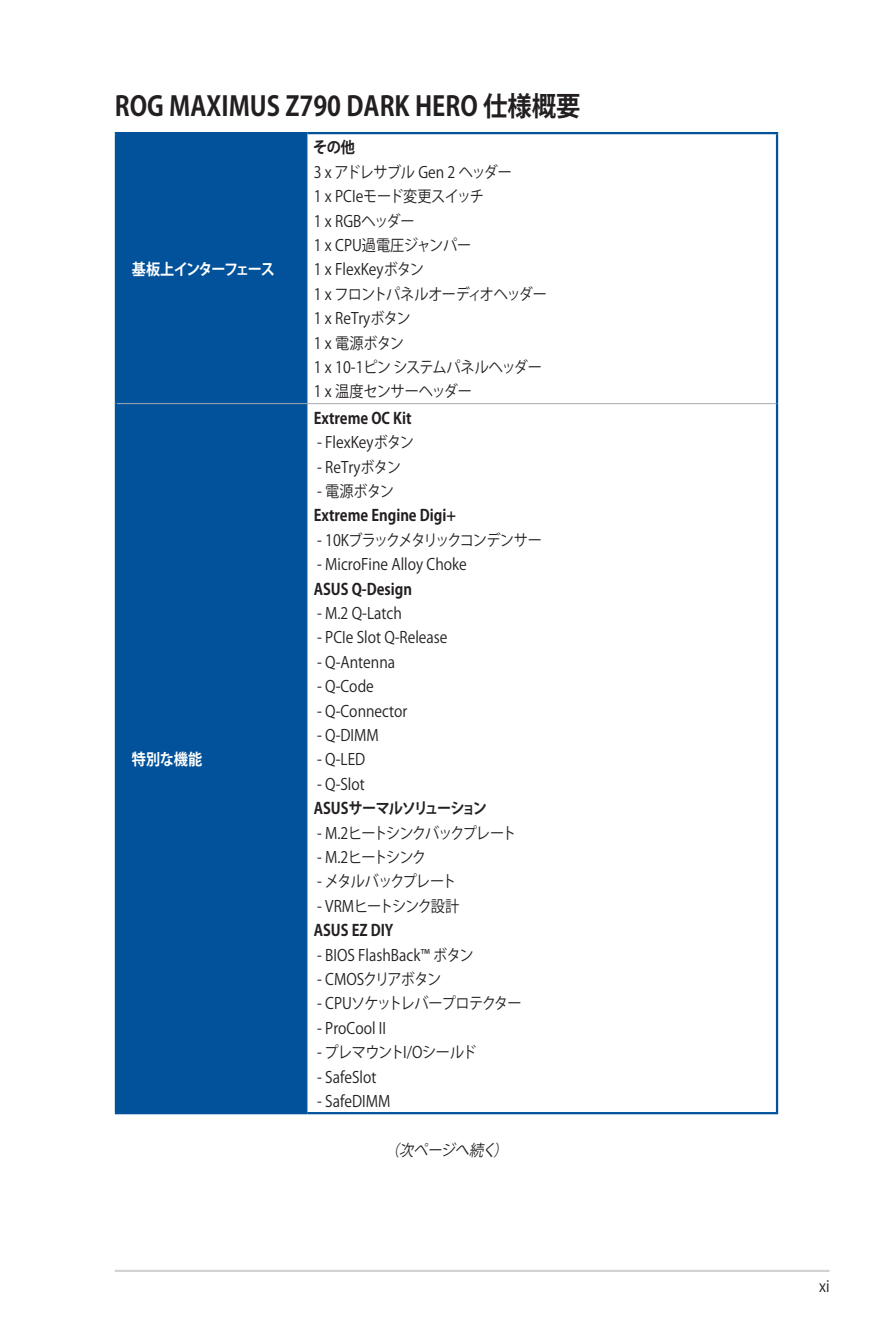
<style>
.page{position:relative;width:893px;height:1340px;background:#fff}
.page>*{position:absolute;margin:0;border:0;box-sizing:border-box;transform-origin:0 0}
.t1{font:700 27px "Koz Go Pro";color:#231f20;scale:.9 1}
.t2{font:15.75px "Koz Go Pro";color:#231f20;scale:.9 1}
.t3{font:15.75px/24.3px "Koz Go Pro";letter-spacing:-.02em;color:#231f20;scale:.9 1}
.t4{font:700 15.75px "Koz Go Pro";color:#231f20;scale:.9 1}
.t5{font:15.75px "Koz Go Pro";letter-spacing:-.07em;color:#231f20;scale:.9 1}
.t6{font:15.75px "Koz Go Pro";letter-spacing:-.06em;color:#231f20;scale:.9 1}
.t7{font:15.75px "Koz Go Pro";letter-spacing:-.09em;color:#231f20;scale:.9 1}
.t8{font:700 15.75px "Koz Go Pro";letter-spacing:-.07em;color:#231f20;scale:.9 1}
.t9{font:700 15.75px "Koz Go Pro";letter-spacing:-.1em;color:#fff;scale:.9 1}
.t10{font:15.75px "Koz Go Pro";letter-spacing:-.05em;color:#231f20;scale:.9 1}
.t11{font:15.75px "Koz Go Pro";letter-spacing:-.085em;color:#231f20;scale:.9 1}
.t12{font:italic 15.75px "Koz Go Pro";color:#231f20;scale:.9 1}
.t13{font:700 15.75px "Koz Go Pro";letter-spacing:-.06em;color:#fff;scale:.9 1}
</style>
<div class="page">
<hr style="left:115px;top:1269px;width:714px;height:2px;background:#d1d2d4">
<div style="left:117px;top:134px;width:190px;height:978px;background:#01529a"></div>
<hr style="left:115px;top:132px;width:192px;height:2px;background:#01529a">
<hr style="left:115px;top:134px;width:2px;height:269px;background:#01529a">
<hr style="left:307px;top:132px;width:471px;height:2px;background:#01529a">
<hr style="left:776px;top:134px;width:2px;height:269px;background:#01529a">
<hr style="left:115px;top:403px;width:2px;height:709px;background:#01529a">
<hr style="left:776px;top:403px;width:2px;height:709px;background:#01529a">
<hr style="left:115px;top:1112px;width:192px;height:2px;background:#01529a">
<hr style="left:307px;top:1112px;width:471px;height:2px;background:#01529a">
<hr style="left:307px;top:134px;width:1px;height:269px;background:#a8a9ad">
<hr style="left:117px;top:403px;width:190px;height:1px;background:#a8a9ad">
<hr style="left:307px;top:403px;width:469px;height:1px;background:#a8a9ad">
<hr style="left:307px;top:404px;width:1px;height:708px;background:#a8a9ad">
<h1 class="t1" style="left:115px;top:89px;width:519px">ROG MAXIMUS Z790 DARK HERO 仕様概要</h1>
<p class="t9" style="left:132px;top:259px;width:160px">基板上インターフェース</p>
<p class="t13" style="left:132px;top:749px;width:80px">特別な機能</p>
<p class="t4" style="left:313px;top:137px;width:48px">その他</p>
<p class="t3" style="left:314px;top:160px;width:260px">3 x アドレサブル Gen 2 ヘッダー<br>1 x PCIeモード変更スイッチ<br>1 x RGBヘッダー<br>1 x CPU過電圧ジャンパー<br>1 x FlexKeyボタン<br>1 x フロントパネルオーディオヘッダー<br>1 x ReTryボタン<br>1 x 電源ボタン<br>1 x 10-1ピン システムパネルヘッダー<br>1 x 温度センサーヘッダー</p>
<p class="t4" style="left:314px;top:408px;width:110px">Extreme OC Kit</p>
<p class="t2" style="left:317px;top:432px;width:109px">- FlexKeyボタン</p>
<p class="t2" style="left:317px;top:457px;width:95px">- ReTryボタン</p>
<p class="t2" style="left:317px;top:481px;width:87px">- 電源ボタン</p>
<p class="t4" style="left:314px;top:505px;width:160px">Extreme Engine Digi+</p>
<p class="t5" style="left:317px;top:530px;width:251px">- 10Kブラックメタリックコンデンサー</p>
<p class="t2" style="left:317px;top:554px;width:168px">- MicroFine Alloy Choke</p>
<p class="t4" style="left:314px;top:578px;width:111px">ASUS Q-Design</p>
<p class="t2" style="left:317px;top:603px;width:96px">- M.2 Q-Latch</p>
<p class="t2" style="left:317px;top:627px;width:146px">- PCIe Slot Q-Release</p>
<p class="t2" style="left:317px;top:652px;width:88px">- Q-Antenna</p>
<p class="t2" style="left:317px;top:676px;width:65px">- Q-Code</p>
<p class="t2" style="left:317px;top:700px;width:102px">- Q-Connector</p>
<p class="t2" style="left:317px;top:725px;width:70px">- Q-DIMM</p>
<p class="t2" style="left:317px;top:749px;width:55px">- Q-LED</p>
<p class="t2" style="left:317px;top:773px;width:55px">- Q-Slot</p>
<p class="t8" style="left:314px;top:798px;width:194px">ASUSサーマルソリューション</p>
<p class="t7" style="left:317px;top:822px;width:223px">- M.2ヒートシンクバックプレート</p>
<p class="t11" style="left:317px;top:847px;width:123px">- M.2ヒートシンク</p>
<p class="t5" style="left:317px;top:871px;width:156px">- メタルバックプレート</p>
<p class="t5" style="left:317px;top:895px;width:159px">- VRMヒートシンク設計</p>
<p class="t4" style="left:314px;top:920px;width:90px">ASUS EZ DIY</p>
<p class="t2" style="left:317px;top:944px;width:175px">- BIOS FlashBack™ ボタン</p>
<p class="t10" style="left:317px;top:969px;width:140px">- CMOSクリアボタン</p>
<p class="t6" style="left:317px;top:993px;width:229px">- CPUソケットレバープロテクター</p>
<p class="t2" style="left:317px;top:1017px;width:78px">- ProCool II</p>
<p class="t6" style="left:317px;top:1042px;width:179px">- プレマウントI/Oシールド</p>
<p class="t2" style="left:317px;top:1066px;width:67px">- SafeSlot</p>
<p class="t2" style="left:317px;top:1090px;width:83px">- SafeDIMM</p>
<p class="t12" style="left:385px;top:1139px;width:142px">（次ページへ続く）</p>
<p class="t2" style="left:819px;top:1275px;width:13px">xi</p>
</div>
